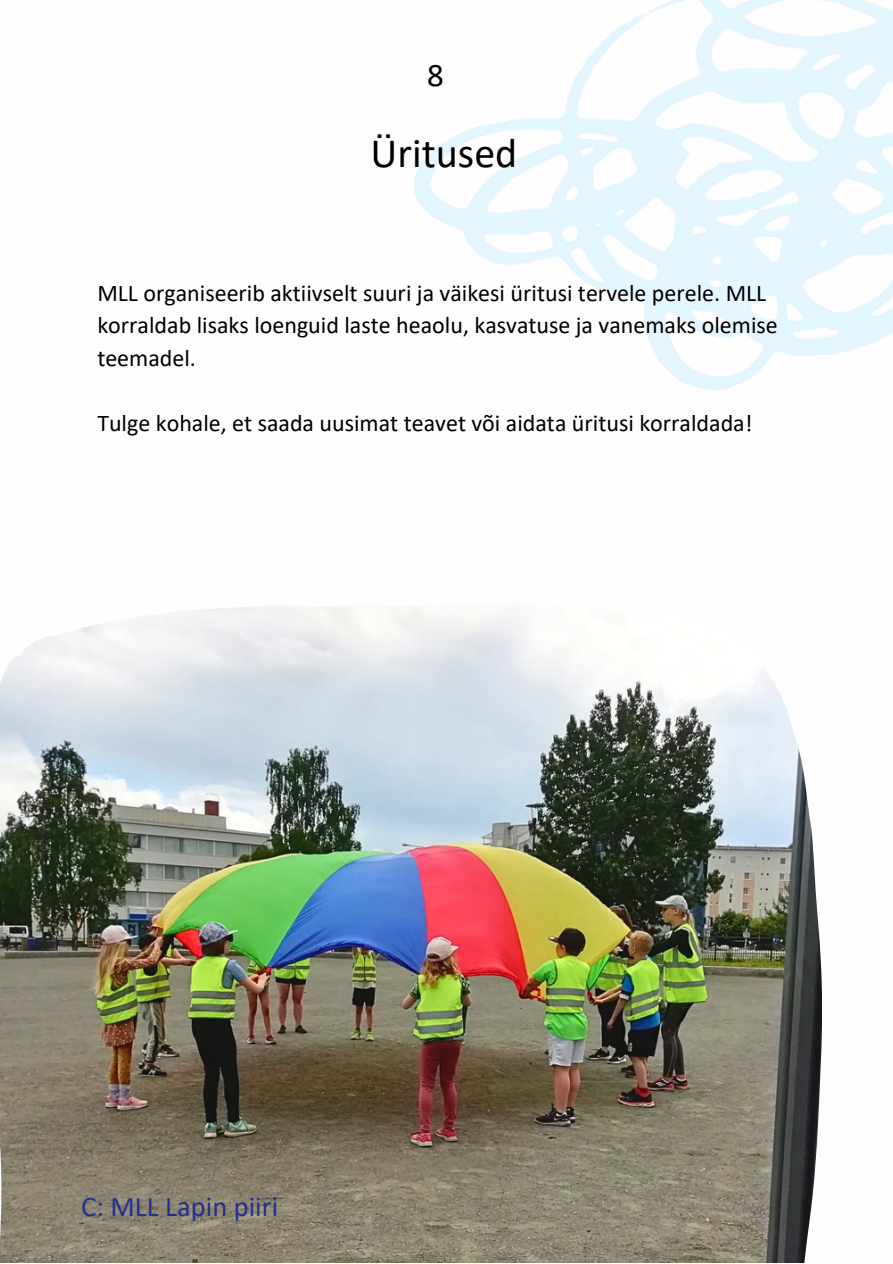
<style>
.page{position:relative;width:893px;height:1264px;background:#fff}
.page>*{position:absolute;margin:0;border:0;box-sizing:border-box;transform-origin:0 0}
.t1{font:42px "Calibri";color:#000}
.t2{font:33px "Calibri";color:#000}
.t3{font:28.5px "Calibri";color:#23318e}
.t4{font:24px/32.5px "Calibri";color:#000}
</style>
<div class="page">
<img style="left:415px;top:0;width:477px;height:389px">
<img style="left:0;top:604px;width:821px;height:658px">
<p class="t2" style="left:427px;top:61px;width:18px">8</p>
<p class="t1" style="left:370px;top:135px;width:148px">Üritused</p>
<p class="t4" style="left:97px;top:278px;width:682px">MLL organiseerib aktiivselt suuri ja väikesi üritusi tervele perele. MLL korraldab lisaks loenguid laste heaolu, kasvatuse ja vanemaks olemise teemadel.</p>
<p class="t4" style="left:97px;top:409px;width:656px">Tulge kohale, et saada uusimat teavet või aidata üritusi korraldada!</p>
<p class="t3" style="left:81px;top:1194px;width:198px">C: MLL Lapin piiri</p>
</div>
